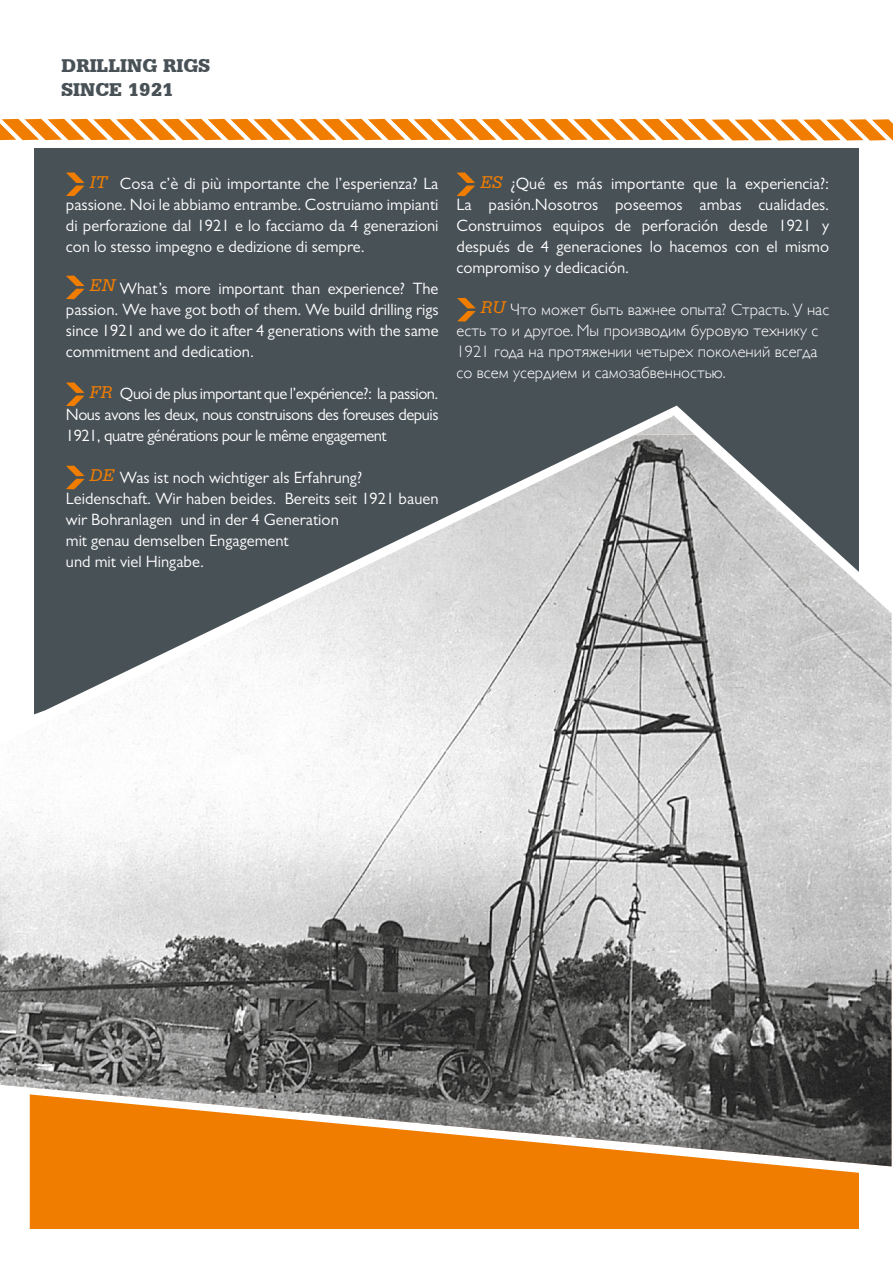
<style>
.page{position:relative;width:893px;height:1263px;background:#fff}
.page>*{position:absolute;margin:0;border:0;box-sizing:border-box;transform-origin:0 0}
.t1{font:900 19.5px/23.4px "Serifa BT";color:#485156}
.t2{font:italic 18px "Serifa";color:#f07d00}
.t3{font:16.5px/21px "Gill Sans";color:#fff;text-align:justify}
.t4{font:300 16.5px/21px "Gill Sans";color:#fff;text-align:justify}
.t5{font:16.5px/21px "Gill Sans";letter-spacing:-.03em;color:#fff}
.s1{font-family:"Serifa";font-style:italic;font-size:18px;color:#f07d00}
.s2{font-family:"Serifa";font-weight:400;font-style:italic;font-size:18px;color:#f07d00}
</style>
<div class="page">
<div style="left:34px;top:148px;width:825px;height:287px;background:#485156"></div>
<svg style="left:0;top:119px;width:893px;height:21px"></svg>
<div style="left:30px;top:1166px;width:829px;height:63px;background:#f07d00"></div>
<img style="left:635px;top:415px;width:59px;height:19px">
<img style="left:0;top:435px;width:891px;height:731px">
<svg style="left:66px;top:172px;width:19px;height:24px"></svg>
<svg style="left:66px;top:276px;width:19px;height:23px"></svg>
<svg style="left:66px;top:382px;width:19px;height:24px"></svg>
<svg style="left:66px;top:466px;width:19px;height:23px"></svg>
<svg style="left:457px;top:172px;width:18px;height:24px"></svg>
<svg style="left:457px;top:298px;width:19px;height:24px"></svg>
<p class="t1" style="left:62px;top:54px;width:150px">DRILLING RIGS<br>SINCE 1921</p>
<p class="t2" style="left:89px;top:171px;width:19px">IT</p>
<p class="t3" style="left:66px;top:175px;width:374px;text-indent:54px">Cosa c’è di più importante che l’esperienza? La passione. Noi le abbiamo entrambe. Costruiamo impianti di perforazione dal 1921 e lo facciamo da 4 generazioni con lo stesso impegno e dedizione di sempre.</p>
<p class="t3" style="left:66px;top:280px;width:374px;text-indent:54px">What’s more important than experience? The passion. We have got both of them. We build drilling rigs since 1921 and we do it after 4 generations with the same commitment and dedication.</p>
<p class="t2" style="left:89px;top:274px;width:28px">EN</p>
<p class="t5" style="left:89px;top:385px;width:351px"><span class="s1">FR</span> Quoi de plus important que l’expérience?: la passion.</p>
<p class="t5" style="left:66px;top:406px;width:374px">Nous avons les deux, nous construisons des foreuses depuis<br>1921, quatre générations pour le même engagement</p>
<p class="t3" style="left:66px;top:469px;width:374px;text-align:left;text-indent:54px">Was ist noch wichtiger als Erfahrung?<br>Leidenschaft. Wir haben beides. Bereits seit 1921 bauen wir Bohranlagen und in der 4 Generation<br>mit genau demselben Engagement<br>und mit viel Hingabe.</p>
<p class="t2" style="left:89px;top:464px;width:27px">DE</p>
<p class="t2" style="left:480px;top:171px;width:24px">ES</p>
<p class="t3" style="left:457px;top:175px;width:374px;text-indent:54px">¿Qué es más importante que la experiencia?:<br>La pasión.Nosotros poseemos ambas cualidades.<br>Construimos equipos de perforación desde 1921 y después de 4 generaciones lo hacemos con el mismo compromiso y dedicación.</p>
<p class="t4" style="left:481px;top:298px;width:350px"><span class="s2">RU</span> Что может быть важнее опыта? Страсть. У нас</p>
<p class="t4" style="left:457px;top:319px;width:363px">есть то и другое. Мы производим буровую технику с 1921 года на протяжении четырех поколений всегда со всем усердием и самозабвенностью.</p>
</div>
